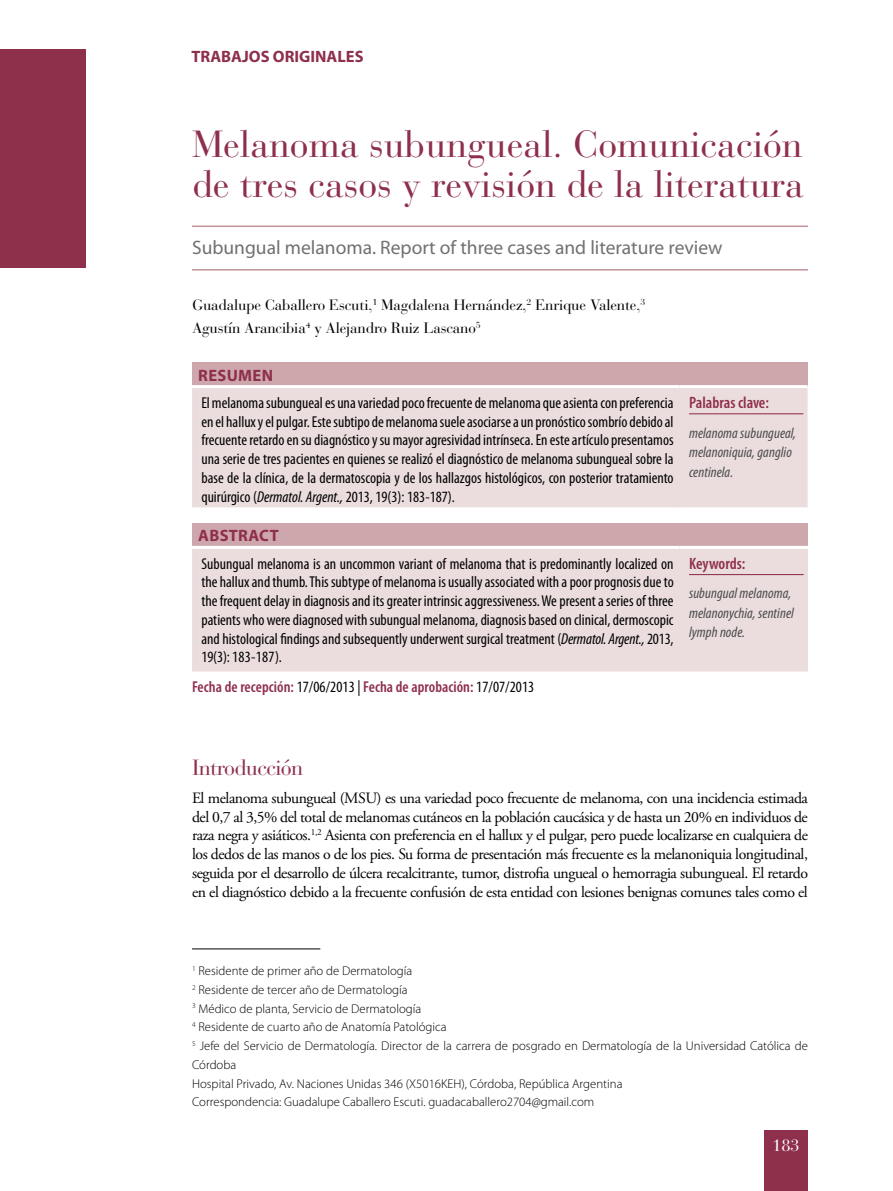
<style>
.page{position:relative;width:893px;height:1191px;background:#fff}
.page>*{position:absolute;margin:0;border:0;box-sizing:border-box;transform-origin:0 0}
.t1{font:37.5px/40.5px "Bauer Bodoni";color:#8e2f4c}
.t2{font:21.75px "Bauer Bodoni";letter-spacing:-.03em;color:#8e2f4c}
.t3{font:19.5px "Myriad Pro";color:#707172}
.t4{font:700 16.5px "Myriad Pro";color:#8e2f4c}
.t5{font:600 condensed 16.5px "Myriad Pro";color:#8e2f4c}
.t6{font:700 16.5px "Myriad Pro";letter-spacing:.02em;color:#8e2f4c}
.t7{font:16.5px "Bauer Bodoni";color:#fff}
.t8{font:condensed 15.75px/18.8px "Myriad Pro";color:#000;text-align:justify}
.t9{font:15.75px/18.8px "Adobe Garamond Pro";letter-spacing:-.03em;color:#000;text-align:justify}
.t10{font:600 condensed 15.75px "Myriad Pro";letter-spacing:.005em;color:#8e2f4c}
.t11{font:15px/22.5px "Bauer Bodoni";letter-spacing:-.01em;color:#000}
.t12{font:italic condensed 15px/19.5px "Myriad Pro";letter-spacing:.005em;color:#4b4b4d}
.t13{font:300 12.75px/18.8px "Myriad Pro";color:#000}
.s1{font-style:italic}
.s2{font-weight:400;color:#000}
</style>
<div class="page">
<div style="left:0;top:50px;width:85px;height:218px;background:#8e2f4c"></div>
<div style="left:764px;top:1130px;width:44px;height:61px;background:#8e2f4c"></div>
<hr style="left:192px;top:225px;width:616px;height:2px;background:#c19298">
<hr style="left:192px;top:269px;width:616px;height:1px;background:#c19298">
<div style="left:192px;top:362px;width:616px;height:24px;background:#cda7ac"></div>
<div style="left:192px;top:388px;width:616px;height:119px;background:#ebddde"></div>
<hr style="left:192px;top:385px;width:488px;height:3px;background:#fff">
<hr style="left:680px;top:385px;width:128px;height:3px;background:#fff">
<hr style="left:689px;top:413px;width:114px;height:1px;background:#8e2f4c">
<div style="left:192px;top:523px;width:616px;height:24px;background:#cda7ac"></div>
<div style="left:192px;top:549px;width:616px;height:122px;background:#ebddde"></div>
<hr style="left:192px;top:546px;width:488px;height:3px;background:#fff">
<hr style="left:680px;top:546px;width:128px;height:3px;background:#fff">
<hr style="left:689px;top:574px;width:115px;height:1px;background:#8e2f4c">
<hr style="left:192px;top:948px;width:128px;height:1px;background:#000">
<p class="t4" style="left:191px;top:46px;width:174px">TRABAJOS ORIGINALES</p>
<h1 class="t1" style="left:192px;top:124px;width:613px">Melanoma subungueal. Comunicación de tres casos y revisión de la literatura</h1>
<p class="t3" style="left:192px;top:235px;width:532px">Subungual melanoma. Report of three cases and literature review</p>
<p class="t11" style="left:192px;top:294px;width:454px">Guadalupe Caballero Escuti,<sup>1</sup> Magdalena Hernández,<sup>2</sup> Enrique Valente,<sup>3<br></sup>Agustín Arancibia<sup>4</sup> y Alejandro Ruiz Lascano<sup>5</sup></p>
<p class="t6" style="left:198px;top:364px;width:76px">RESUMEN</p>
<p class="t8" style="left:201px;top:393px;width:474px">El melanoma subungueal es una variedad poco frecuente de melanoma que asienta con preferencia en el hallux y el pulgar. Este subtipo de melanoma suele asociarse a un pronóstico sombrío debido al frecuente retardo en su diagnóstico y su mayor agresividad intrínseca. En este artículo presentamos una serie de tres pacientes en quienes se realizó el diagnóstico de melanoma subungueal sobre la base de la clínica, de la dermatoscopia y de los hallazgos histológicos, con posterior tratamiento quirúrgico (<span class="s1">Dermatol. Argent.,</span> 2013, 19(3): 183-187).</p>
<p class="t5" style="left:689px;top:393px;width:81px">Palabras clave:</p>
<p class="t12" style="left:689px;top:423px;width:109px">melanoma subungueal, melanoniquia, ganglio centinela.</p>
<p class="t4" style="left:198px;top:525px;width:12px">ABSTRA</p>
<p class="t4" style="left:259px;top:525px;width:20px">CT</p>
<p class="t8" style="left:201px;top:554px;width:474px">Subungual melanoma is an uncommon variant of melanoma that is predominantly localized on the hallux and thumb. This subtype of melanoma is usually associated with a poor prognosis due to the frequent delay in diagnosis and its greater intrinsic aggressiveness. We present a series of three patients who were diagnosed with subungual melanoma, diagnosis based on clinical, dermoscopic and histological findings and subsequently underwent surgical treatment (<span class="s1">Dermatol. Argent.,</span> 2013, 19(3): 183-187).</p>
<p class="t5" style="left:689px;top:553px;width:58px">Keywords:</p>
<p class="t12" style="left:689px;top:583px;width:106px">subungual melanoma, melanonychia, sentinel lymph node.</p>
<p class="t10" style="left:192px;top:677px;width:344px">Fecha de recepción: <span class="s2">17/06/2013 |</span> Fecha de aprobación: <span class="s2">17/07/2013</span></p>
<h2 class="t2" style="left:192px;top:754px;width:113px">Introducción</h2>
<p class="t9" style="left:192px;top:789px;width:617px">El melanoma subungueal (MSU) es una variedad poco frecuente de melanoma, con una incidencia estimada del 0,7 al 3,5% del total de melanomas cutáneos en la población caucásica y de hasta un 20% en individuos de raza negra y asiáticos.<sup>1,2</sup> Asienta con preferencia en el hallux y el pulgar, pero puede localizarse en cualquiera de los dedos de las manos o de los pies. Su forma de presentación más frecuente es la melanoniquia longitudinal, seguida por el desarrollo de úlcera recalcitrante, tumor, distrofia ungueal o hemorragia subungueal. El retardo en el diagnóstico debido a la frecuente confusión de esta entidad con lesiones benignas comunes tales como el</p>
<p class="t13" style="left:192px;top:961px;width:617px"><sup>1</sup> Residente de primer año de Dermatología<br><sup>2</sup> Residente de tercer año de Dermatología<br><sup>3</sup> Médico de planta, Servicio de Dermatología<br><sup>4</sup> Residente de cuarto año de Anatomía Patológica<br><sup>5</sup> Jefe del Servicio de Dermatología. Director de la carrera de posgrado en Dermatología de la Universidad Católica de Córdoba<br>Hospital Privado, Av. Naciones Unidas 346 (X5016KEH), Córdoba, República Argentina<br>Correspondencia: Guadalupe Caballero Escuti. guadacaballero2704@gmail.com</p>
<p class="t7" style="left:772px;top:1135px;width:29px">183</p>
</div>
